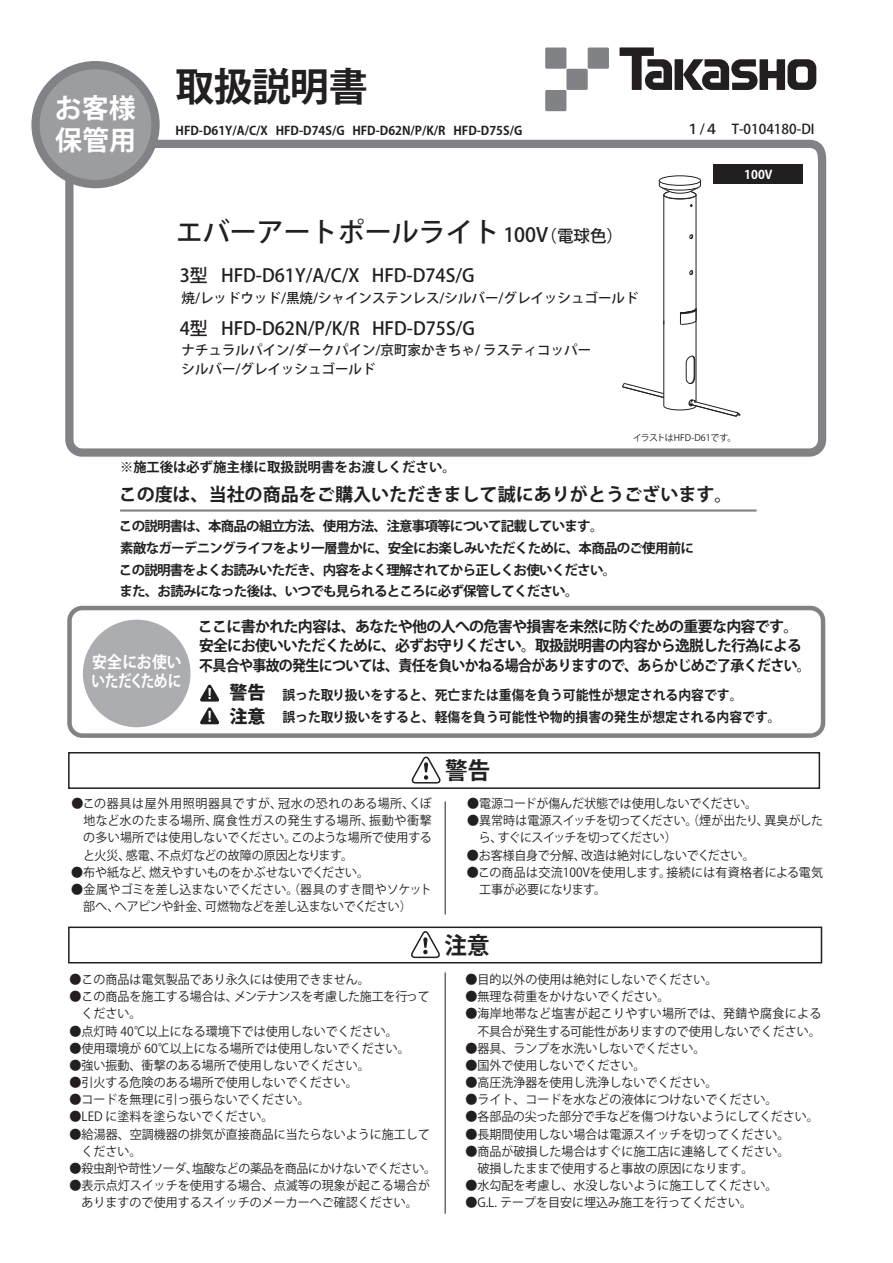
<style>
.page{position:relative;width:893px;height:1263px;background:#fff}
.page>*{position:absolute;margin:0;border:0;box-sizing:border-box;transform-origin:0 0}
.t1{font:700 39px "Koz Go Pro";letter-spacing:-.025em;color:#231f20}
.t2{font:500 27px "Koz Go Pro";color:#231f20}
.t3{font:700 27px "Koz Go Pro";color:#fff}
.t4{font:700 23.4px "Koz Go Pro";color:#231f20;scale:.96 1}
.t5{font:500 18px "Koz Go Pro";color:#231f20}
.t6{font:700 18px "Koz Go Pro";color:#231f20}
.t7{font:800 18px/23.1px "Koz Go Pro";color:#231f20}
.t8{font:700 16.5px "Koz Go Pro";letter-spacing:-.04em;color:#fff;scale:.83 1}
.t9{font:700 15px "Koz Go Pro";letter-spacing:-.05em;color:#231f20}
.t10{font:700 15px "Koz Go Pro";letter-spacing:-.05em;color:#231f20;scale:.93 1}
.t11{font:700 13.5px/21.9px "Koz Go Pro";letter-spacing:-.055em;color:#231f20}
.t12{font:500 13.5px/19.5px "Koz Go Pro";color:#231f20}
.t13{font:700 13.5px/22.6px "Koz Go Pro";color:#231f20;scale:.95 1}
.t14{font:700 13.5px "Koz Go Pro";color:#231f20}
.t15{font:12.45px/17.2px "Koz Go Pro";color:#231f20;scale:.96 1}
.t16{font:12.45px/17.2px "Koz Go Pro";letter-spacing:-.04em;color:#231f20;scale:.96 1}
.t17{font:12.45px "Koz Go Pro";letter-spacing:-.035em;color:#231f20;scale:.96 1}
.t18{font:12.45px "Koz Go Pro";letter-spacing:-.02em;color:#231f20;scale:.96 1}
.t19{font:12.45px "Koz Go Pro";letter-spacing:-.025em;color:#231f20;scale:.96 1}
.t20{font:700 12px "Koz Go Pro";color:#231f20}
.t21{font:700 12px "Koz Go Pro";color:#fff}
.t22{font:9px "Koz Go Pro";color:#231f20}
.s1{font-size:19.5px}
.s2{font-size:16.5px}
</style>
<div class="page">
<svg style="left:619px;top:47px;width:53px;height:43px"></svg>
<div style="left:675px;top:59px;width:8px;height:31px;background:#231f20"></div>
<svg style="left:683px;top:59px;width:133px;height:31px"></svg>
<div style="left:545px;top:47px;width:21px;height:22px;background:#808285"></div>
<div style="left:566px;top:69px;width:22px;height:21px;background:#808285"></div>
<div style="left:588px;top:47px;width:21px;height:22px;background:#808285"></div>
<div style="left:545px;top:90px;width:21px;height:21px;background:#808285"></div>
<svg style="left:61px;top:138px;width:766px;height:319px"></svg>
<div style="left:36px;top:65px;width:120px;height:119px;background:#9b9da0;border-radius:50%"></div>
<div style="left:31px;top:61px;width:129px;height:127px;border:8px solid #808285;border-radius:50%"></div>
<div style="left:83px;top:620px;width:107px;height:107px;background:#acadb1;border-radius:50%"></div>
<svg style="left:200px;top:684px;width:20px;height:40px"></svg>
<div style="left:67px;top:606px;width:758px;height:132px;border:5px solid #808285;border-radius:13px"></div>
<hr style="left:120px;top:509px;width:637px;height:3px;background:#808285">
<div style="left:68px;top:752px;width:752px;height:37px;border:2px solid #231f20"></div>
<svg style="left:412px;top:756px;width:29px;height:28px"></svg>
<div style="left:68px;top:926px;width:754px;height:37px;border:2px solid #231f20"></div>
<svg style="left:411px;top:931px;width:29px;height:28px"></svg>
<hr style="left:445px;top:801px;width:1px;height:113px;background:#231f20">
<hr style="left:445px;top:972px;width:1px;height:242px;background:#231f20">
<div style="left:714px;top:164px;width:89px;height:20px;background:#231f20"></div>
<hr style="left:663px;top:321px;width:1px;height:85px;background:#231f20">
<hr style="left:663px;top:195px;width:1px;height:129px;background:#231f20">
<hr style="left:696px;top:195px;width:1px;height:207px;background:#231f20">
<svg style="left:689px;top:270px;width:4px;height:5px"></svg>
<svg style="left:689px;top:234px;width:4px;height:5px"></svg>
<svg style="left:680px;top:308px;width:17px;height:17px"></svg>
<svg style="left:622px;top:355px;width:118px;height:62px"></svg>
<svg style="left:659px;top:182px;width:42px;height:25px"></svg>
<div style="left:659px;top:176px;width:41px;height:9px;background:#fff;border-radius:50%"></div>
<div style="left:659px;top:176px;width:42px;height:10px;border:1px solid #231f20;border-radius:50%"></div>
<h1 class="t1" style="left:55px;top:61px;width:315px"><sub>お客様</sub> 取扱説明書</h1>
<h2 class="t3" style="left:55px;top:123px;width:82px">保管用</h2>
<p class="t12" style="left:686px;top:120px;width:130px">１/４　T-0104180-DI</p>
<p class="t20" style="left:176px;top:123px;width:348px">HFD-D61Y/A/C/X HFD-D74S/G HFD-D62N/P/K/R HFD-D75S/G</p>
<h2 class="t2" style="left:176px;top:214px;width:449px">エバーアートポールライト <span class="s1">100V</span><span class="s2">（電球色）</span></h2>
<h3 class="t5" style="left:180px;top:264px;width:48px">3型　</h3>
<h3 class="t5" style="left:221px;top:264px;width:255px">HFD-D61Y/A/C/X HFD-D74S/G</h3>
<p class="t12" style="left:182px;top:289px;width:458px">焼/レッドウッド/黒焼/シャインステンレス/シルバー/グレイッシュゴールド</p>
<h3 class="t5" style="left:180px;top:316px;width:297px">4型 HFD-D62N/P/K/R HFD-D75S/G</h3>
<p class="t12" style="left:182px;top:341px;width:411px">ナチュラルパイン/ダークパイン/京町家かきちゃ/ ラスティコッパーシルバー/グレイッシュゴールド</p>
<p class="t21" style="left:744px;top:167px;width:30px">100V</p>
<p class="t14" style="left:120px;top:459px;width:337px">※施工後は必ず施主様に取扱説明書をお渡しください。</p>
<p class="t22" style="left:633px;top:432px;width:105px">イラストはHFD-D61です。</p>
<h3 class="t6" style="left:119px;top:483px;width:615px">この度は、当社の商品をご購入いただきまして誠にありがとうございます。</h3>
<p class="t11" style="left:119px;top:516px;width:576px">この説明書は、本商品の組立方法、使用方法、注意事項等について記載しています。<br>素敵なガーデニングライフをより一層豊かに、安全にお楽しみいただくために、本商品のご使用前にこの説明書をよくお読みいただき、内容をよく理解されてから正しくお使いください。<br>また、お読みになった後は、いつでも見られるところに必ず保管してください。</p>
<p class="t9" style="left:198px;top:616px;width:602px">ここに書かれた内容は、あなたや他の人への危害や損害を未然に防ぐための重要な内容です。</p>
<p class="t9" style="left:199px;top:636px;width:604px">安全にお使いいただくために、必ずお守りください。取扱説明書の内容から逸脱した行為による</p>
<p class="t10" style="left:92px;top:655px;width:774px"><sup>安全にお使い</sup> 不具合や事故の発生については、責任を負いかねる場合がありますので、あらかじめご了承ください。</p>
<h3 class="t8" style="left:92px;top:671px;width:110px">いただくために</h3>
<p class="t13" style="left:282px;top:684px;width:526px">誤った取り扱いをすると、死亡または重傷を負う可能性が想定される内容です。<br>誤った取り扱いをすると、軽傷を負う可能性や物的損害の発生が想定される内容です。</p>
<h3 class="t7" style="left:229px;top:682px;width:37px">警告注意</h3>
<p class="t15" style="left:83px;top:795px;width:364px;text-align:justify;text-indent:-12px">●この器具は屋外用照明器具ですが、冠水の恐れのある場所、くぼ地など水のたまる場所、腐食性ガスの発生する場所、振動や衝撃の多い場所では使用しないでください。このような場所で使用すると火災、感電、不点灯などの故障の原因となります。</p>
<p class="t18" style="left:71px;top:864px;width:312px">●布や紙など、燃えやすいものをかぶせないでください。</p>
<p class="t15" style="left:83px;top:881px;width:364px;text-indent:-12px">●金属やゴミを差し込まないでください。（器具のすき間やソケット部へ、ヘアピンや針金、可燃物などを差し込まないでください）</p>
<p class="t15" style="left:70px;top:971px;width:314px">●この商品は電気製品であり永久には使用できません。</p>
<p class="t15" style="left:82px;top:988px;width:364px;text-indent:-12px">●この商品を施工する場合は、メンテナンスを考慮した施工を行ってください。</p>
<p class="t15" style="left:70px;top:1023px;width:343px">●点灯時 40℃以上になる環境下では使用しないでください。</p>
<p class="t15" style="left:70px;top:1040px;width:356px">●使用環境が 60℃以上になる場所では使用しないでください。</p>
<p class="t15" style="left:70px;top:1057px;width:314px">●強い振動、衝撃のある場所で使用しないでください。</p>
<p class="t15" style="left:70px;top:1074px;width:301px">●引火する危険のある場所で使用しないでください。</p>
<p class="t15" style="left:70px;top:1091px;width:251px">●コードを無理に引っ張らないでください。</p>
<p class="t15" style="left:70px;top:1108px;width:214px">●LED に塗料を塗らないでください。</p>
<p class="t15" style="left:82px;top:1126px;width:364px;text-indent:-12px">●給湯器、空調機器の排気が直接商品に当たらないように施工してください。</p>
<p class="t17" style="left:70px;top:1160px;width:383px">●殺虫剤や苛性ソーダ、塩酸などの薬品を商品にかけないでください。</p>
<p class="t15" style="left:70px;top:1177px;width:377px;text-align:center">●表示点灯スイッチを使用する場合、点滅等の現象が起こる場合がありますので使用するスイッチのメーカーへご確認ください。</p>
<h3 class="t4" style="left:445px;top:755px;width:48px">警告</h3>
<p class="t19" style="left:467px;top:795px;width:304px">●電源コードが傷んだ状態では使用しないでください。</p>
<p class="t16" style="left:479px;top:812px;width:360px;text-indent:-12px">●異常時は電源スイッチを切ってください。（煙が出たり、異臭がしたら、すぐにスイッチを切ってください）</p>
<p class="t15" style="left:467px;top:847px;width:301px">●お客様自身で分解、改造は絶対にしないでください。</p>
<p class="t15" style="left:479px;top:864px;width:360px;text-indent:-12px">●この商品は交流100Vを使用します。接続には有資格者による電気工事が必要になります。</p>
<h3 class="t4" style="left:444px;top:930px;width:48px">注意</h3>
<p class="t15" style="left:465px;top:971px;width:264px">●目的以外の使用は絶対にしないでください。</p>
<p class="t15" style="left:465px;top:988px;width:214px">●無理な荷重をかけないでください。</p>
<p class="t15" style="left:465px;top:1005px;width:372px;text-align:right">●海岸地帯など塩害が起こりやすい場所では、発錆や腐食による不具合が発生する可能性がありますので使用しないでください。</p>
<p class="t15" style="left:465px;top:1040px;width:251px">●器具、ランプを水洗いしないでください。</p>
<p class="t15" style="left:465px;top:1057px;width:189px">●国外で使用しないでください。</p>
<p class="t15" style="left:465px;top:1074px;width:264px">●高圧洗浄器を使用し洗浄しないでください。</p>
<p class="t15" style="left:465px;top:1091px;width:327px">●ライト、コードを水などの液体につけないでください。</p>
<p class="t15" style="left:465px;top:1108px;width:369px">●各部品の尖った部分で手などを傷つけないようにしてください。</p>
<p class="t15" style="left:465px;top:1126px;width:339px">●長期間使用しない場合は電源スイッチを切ってください。</p>
<p class="t15" style="left:465px;top:1143px;width:339px">●商品が破損した場合はすぐに施工店に連絡してください。　破損したままで使用すると事故の原因になります。</p>
<p class="t15" style="left:465px;top:1177px;width:327px">●水勾配を考慮し、水没しないように施工してください。</p>
<p class="t15" style="left:465px;top:1194px;width:300px">●G.L. テープを目安に埋込み施工を行ってください。</p>
</div>
